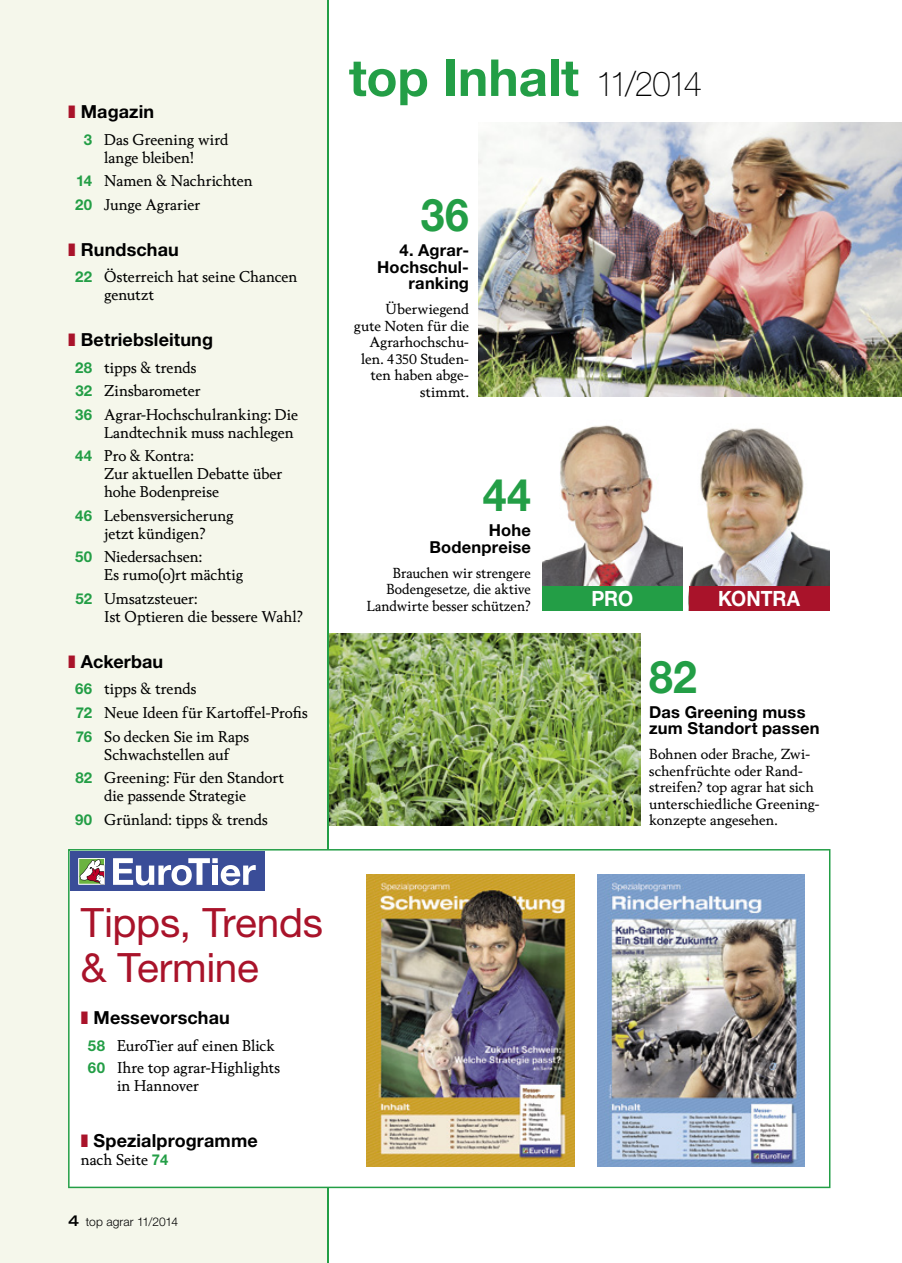
<style>
.page{position:relative;width:902px;height:1263px;background:#fff}
.page>*{position:absolute;margin:0;border:0;box-sizing:border-box;transform-origin:0 0}
.t1{font:700 51px "Helvetica Neue LT Pro";color:#239e46}
.t2{font:700 45px "Helvetica Neue LT Pro";color:#239e46;scale:.95 1}
.t3{font:40.5px/45px "Helvetica Neue LT Pro";letter-spacing:-.005em;color:#a9132a}
.t4{font:700 21px "Helvetica Neue LT Pro";letter-spacing:-.005em;color:#fff;scale:.92 1}
.t5{font:700 18px "Helvetica Neue LT Pro";letter-spacing:.005em;color:#000}
.t6{font:700 16.5px/16.5px "Helvetica Neue LT Pro";letter-spacing:.01em;color:#000;text-align:right}
.t7{font:15px/23.5px "Berling Nova Text Pro";color:#000}
.t8{font:13.95px/16.5px "Berling Nova Text Pro";color:#000}
.t9{font:13.95px/16.5px "Berling Nova Text Pro";color:#000;text-align:right;scale:.96 1}
.t10{font:300 12px "Helvetica Neue LT Pro";letter-spacing:.005em;color:#000}
.s1{color:#a9132a}
.s2{font-family:"Helvetica Neue LT Pro";font-weight:700;color:#239e46}
.s3{font-weight:100;font-size:34.5px;color:#000}
.s4{font-weight:500;font-stretch:expanded;font-size:15px}
</style>
<div class="page">
<div style="left:0;top:0;width:327px;height:1263px;background:#f5f7eb"></div>
<img style="left:329px;top:634px;width:311px;height:191px">
<hr style="left:327px;top:0;width:2px;height:1263px;background:#239e46">
<div style="left:68px;top:849px;width:762px;height:339px;background:#fff"></div>
<img style="left:366px;top:874px;width:208px;height:293px">
<img style="left:597px;top:874px;width:207px;height:293px">
<div style="left:70px;top:850px;width:194px;height:40px;background:#3a4d98"></div>
<svg style="left:113px;top:858px;width:143px;height:27px"></svg>
<svg style="left:78px;top:858px;width:27px;height:26px"></svg>
<img style="left:478px;top:123px;width:423px;height:274px">
<img style="left:542px;top:425px;width:140px;height:161px">
<div style="left:542px;top:586px;width:140px;height:24px;background:#239e46"></div>
<img style="left:689px;top:428px;width:140px;height:158px">
<div style="left:688px;top:586px;width:141px;height:24px;background:#a9132a"></div>
<p class="t5" style="left:68px;top:101px;width:88px"><span class="s1">❚</span> Magazin</p>
<p class="t7" style="left:104px;top:130px;width:126px;line-height:18px;text-indent:-20px"><span class="s2">3</span> Das Greening wird lange bleiben!</p>
<p class="t7" style="left:75px;top:169px;width:179px"><span class="s2">14</span> Namen &amp; Nachrichten<br><span class="s2">20</span> Junge Agrarier</p>
<p class="t5" style="left:68px;top:238px;width:112px"><span class="s1">❚</span> Rundschau</p>
<p class="t7" style="left:104px;top:267px;width:195px;line-height:18px;text-indent:-29px"><span class="s2">22</span> Österreich hat seine Chancen genutzt</p>
<p class="t5" style="left:68px;top:328px;width:146px"><span class="s1">❚</span> Betriebsleitung</p>
<p class="t7" style="left:75px;top:355px;width:224px"><span class="s2">28</span> tipps &amp; trends<br><span class="s2">32</span> Zinsbarometer<br><span class="s2">36</span> Agrar-Hochschulranking: Die</p>
<p class="t7" style="left:75px;top:420px;width:220px;text-indent:29px">Landtechnik muss nachlegen<br><span class="s2">44</span> Pro &amp; Kontra:</p>
<p class="t7" style="left:104px;top:464px;width:179px;line-height:18px">Zur aktuellen Debatte über hohe Bodenpreise</p>
<p class="t7" style="left:75px;top:506px;width:160px;line-height:18px;text-align:center"><span class="s2">46</span> Lebensversicherung jetzt kündigen?</p>
<p class="t7" style="left:104px;top:547px;width:141px;line-height:18px;text-indent:-29px"><span class="s2">50</span> Niedersachsen:<br>Es rumo(o)rt mächtig</p>
<p class="t7" style="left:104px;top:589px;width:200px;line-height:18px;text-indent:-29px"><span class="s2">52</span> Umsatzsteuer:<br>Ist Optieren die bessere Wahl?</p>
<p class="t5" style="left:68px;top:650px;width:97px"><span class="s1">❚</span> Ackerbau</p>
<p class="t7" style="left:75px;top:677px;width:234px"><span class="s2">66</span> tipps &amp; trends<br><span class="s2">72</span> Neue Ideen für Kartoffel-Profis<br><span class="s2">76</span> So decken Sie im Raps</p>
<p class="t7" style="left:75px;top:742px;width:210px;text-indent:29px">Schwachstellen auf<br><span class="s2">82</span> Greening: Für den Standort</p>
<p class="t7" style="left:75px;top:783px;width:194px;text-align:center">die passende Strategie<br><span class="s2">90</span> Grünland: tipps &amp; trends</p>
<h1 class="t1" style="left:349px;top:46px;width:354px">top Inhalt <span class="s3">11/2014</span></h1>
<h2 class="t2" style="left:421px;top:187px;width:52px">36</h2>
<p class="t6" style="left:377px;top:241px;width:93px">4. Agrar-<br>Hochschul&shy;ranking</p>
<p class="t8" style="left:385px;top:300px;width:85px">Überwiegend</p>
<p class="t8" style="left:354px;top:317px;width:117px">gute Noten für die</p>
<p class="t8" style="left:369px;top:333px;width:101px">Agrarhochschu-</p>
<p class="t8" style="left:361px;top:350px;width:24px">len.</p>
<p class="t8" style="left:370px;top:350px;width:100px;text-align:right">Studen-<br>ten haben abge&shy;stimmt.</p>
<h2 class="t2" style="left:482px;top:467px;width:52px">44</h2>
<p class="t6" style="left:429px;top:521px;width:103px">Hohe<br>Bodenpreise</p>
<p class="t9" style="left:366px;top:564px;width:172px">Brauchen wir strengere<br>Bodengesetze, die aktive<br>Landwirte besser schützen?</p>
<h3 class="t4" style="left:591px;top:585px;width:47px">PRO</h3>
<h3 class="t4" style="left:718px;top:585px;width:91px">KONTRA</h3>
<h2 class="t2" style="left:649px;top:648px;width:52px">82</h2>
<p class="t6" style="left:649px;top:703px;width:172px;text-align:left">Das Greening muss zum Standort passen</p>
<p class="t8" style="left:649px;top:745px;width:172px">Bohnen oder Brache, Zwi&shy;schenfrüchte oder Rand&shy;streifen? top agrar hat sich unterschiedliche Greening&shy;konzepte angesehen.</p>
<h3 class="t3" style="left:81px;top:899px;width:244px">Tipps, Trends &amp; Termine</h3>
<p class="t5" style="left:81px;top:1006px;width:150px"><span class="s1">❚</span> Messevorschau</p>
<p class="t7" style="left:88px;top:1034px;width:193px;line-height:22.2px"><span class="s2">58</span> EuroTier auf einen Blick<br><span class="s2">60</span> Ihre top agrar-Highlights</p>
<p class="t7" style="left:117px;top:1073px;width:83px">in Hannover</p>
<p class="t5" style="left:81px;top:1129px;width:178px"><span class="s1">❚</span> Spezialprogramme</p>
<p class="t7" style="left:81px;top:1147px;width:89px">nach Seite <span class="s2">74</span></p>
<p class="t10" style="left:68px;top:1214px;width:112px"><span class="s4">4</span> top agrar 11/2014</p>
</div>
